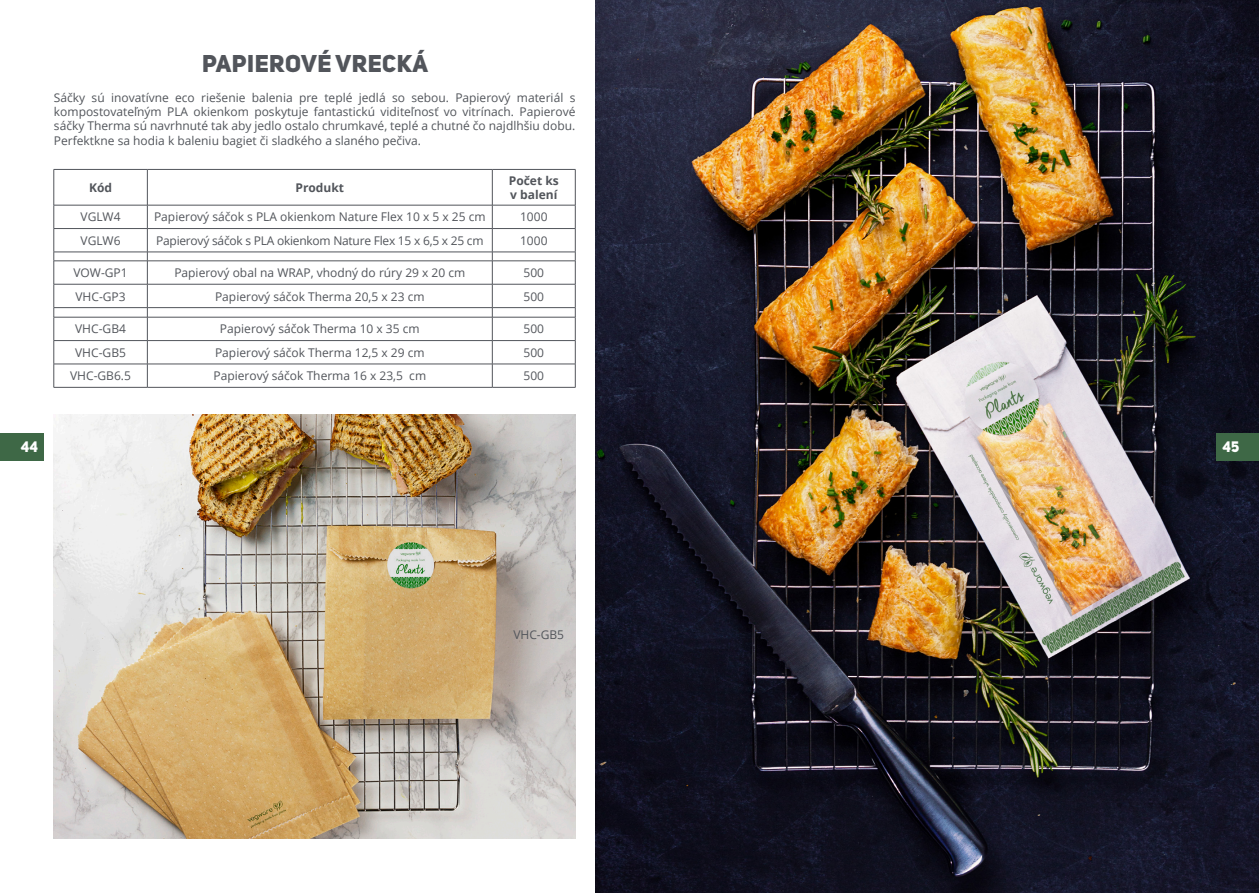
<style>
.page{position:relative;width:1259px;height:893px;background:#fff}
.page>*{position:absolute;margin:0;border:0;box-sizing:border-box;transform-origin:0 0}
.t1{font:24px "Uni Sans Heavy CAPS";letter-spacing:.02em;color:#52555b}
.t2{font:15px "Uni Sans Heavy CAPS";color:#fff}
.t3{font:12px/14.4px "Open Sans";color:#52555b;text-align:justify}
.t4{font:12px "Open Sans";letter-spacing:-.02em;color:#52555b}
.t5{font:700 12px "Open Sans";color:#52555b}
</style>
<div class="page">
<img style="left:595px;top:0;width:664px;height:893px">
<hr style="left:54px;top:169px;width:93px;height:1px;background:#52555b">
<hr style="left:54px;top:170px;width:1px;height:35px;background:#52555b">
<hr style="left:147px;top:169px;width:345px;height:1px;background:#52555b">
<hr style="left:147px;top:170px;width:1px;height:35px;background:#52555b">
<hr style="left:492px;top:169px;width:83px;height:1px;background:#52555b">
<hr style="left:492px;top:170px;width:1px;height:35px;background:#52555b">
<hr style="left:575px;top:170px;width:1px;height:35px;background:#52555b">
<hr style="left:54px;top:205px;width:93px;height:1px;background:#52555b">
<hr style="left:147px;top:205px;width:345px;height:1px;background:#52555b">
<hr style="left:492px;top:205px;width:83px;height:1px;background:#52555b">
<hr style="left:54px;top:228px;width:93px;height:1px;background:#52555b">
<hr style="left:147px;top:228px;width:345px;height:1px;background:#52555b">
<hr style="left:492px;top:228px;width:83px;height:1px;background:#52555b">
<hr style="left:54px;top:252px;width:93px;height:1px;background:#52555b">
<hr style="left:147px;top:252px;width:345px;height:1px;background:#52555b">
<hr style="left:492px;top:252px;width:83px;height:1px;background:#52555b">
<hr style="left:54px;top:261px;width:93px;height:1px;background:#52555b">
<hr style="left:147px;top:261px;width:345px;height:1px;background:#52555b">
<hr style="left:492px;top:261px;width:83px;height:1px;background:#52555b">
<hr style="left:54px;top:284px;width:93px;height:1px;background:#52555b">
<hr style="left:147px;top:284px;width:345px;height:1px;background:#52555b">
<hr style="left:492px;top:284px;width:83px;height:1px;background:#52555b">
<hr style="left:54px;top:307px;width:93px;height:1px;background:#52555b">
<hr style="left:147px;top:307px;width:345px;height:1px;background:#52555b">
<hr style="left:492px;top:307px;width:83px;height:1px;background:#52555b">
<hr style="left:54px;top:317px;width:93px;height:1px;background:#52555b">
<hr style="left:147px;top:317px;width:345px;height:1px;background:#52555b">
<hr style="left:492px;top:317px;width:83px;height:1px;background:#52555b">
<hr style="left:54px;top:340px;width:93px;height:1px;background:#52555b">
<hr style="left:147px;top:340px;width:345px;height:1px;background:#52555b">
<hr style="left:492px;top:340px;width:83px;height:1px;background:#52555b">
<hr style="left:54px;top:364px;width:93px;height:1px;background:#52555b">
<svg style="left:54px;top:205px;width:1px;height:182px"></svg>
<hr style="left:147px;top:364px;width:345px;height:1px;background:#52555b">
<svg style="left:147px;top:205px;width:1px;height:182px"></svg>
<hr style="left:492px;top:364px;width:83px;height:1px;background:#52555b">
<svg style="left:492px;top:205px;width:1px;height:182px"></svg>
<svg style="left:575px;top:205px;width:1px;height:182px"></svg>
<hr style="left:54px;top:387px;width:93px;height:1px;background:#52555b">
<hr style="left:147px;top:387px;width:345px;height:1px;background:#52555b">
<hr style="left:492px;top:387px;width:83px;height:1px;background:#52555b">
<img style="left:54px;top:414px;width:521px;height:425px">
<div style="left:0;top:433px;width:43px;height:27px;background:#3e6846"></div>
<div style="left:1217px;top:433px;width:42px;height:27px;background:#3e6846"></div>
<p class="t1" style="left:202px;top:48px;width:228px">PAPIEROVÉ VRECKÁ</p>
<p class="t3" style="left:54px;top:90px;width:523px">Sáčky sú inovatívne eco riešenie balenia pre teplé jedlá so sebou. Papierový materiál s kompostovateľným PLA okienkom poskytuje fantastickú viditeľnosť vo vitrínach. Papierové sáčky Therma sú navrhnuté tak aby jedlo ostalo chrumkavé, teplé a chutné čo najdlhšiu dobu.<br>Perfektkne sa hodia k baleniu bagiet či sladkého a slaného pečiva.</p>
<p class="t5" style="left:89px;top:179px;width:24px">Kód</p>
<p class="t5" style="left:295px;top:179px;width:50px">Produkt</p>
<p class="t5" style="left:509px;top:172px;width:51px">Počet ks</p>
<p class="t5" style="left:510px;top:186px;width:49px">v balení</p>
<p class="t3" style="left:81px;top:210px;width:42px">VGLW4</p>
<p class="t3" style="left:154px;top:210px;width:333px">Papierový sáčok s PLA okienkom Nature Flex 10 x 5 x 25 cm</p>
<p class="t3" style="left:520px;top:210px;width:29px">1000</p>
<p class="t3" style="left:81px;top:233px;width:42px">VGLW6</p>
<p class="t4" style="left:156px;top:232px;width:329px">Papierový sáčok s PLA okienkom Nature Flex 15 x 6,5 x 25 cm</p>
<p class="t3" style="left:520px;top:233px;width:29px">1000</p>
<p class="t3" style="left:73px;top:265px;width:56px">VOW-GP1</p>
<p class="t3" style="left:174px;top:265px;width:292px">Papierový obal na WRAP, vhodný do rúry 29 x 20 cm</p>
<p class="t3" style="left:523px;top:265px;width:22px">500</p>
<p class="t3" style="left:75px;top:289px;width:52px">VHC-GP3</p>
<p class="t3" style="left:215px;top:289px;width:211px">Papierový sáčok Therma 20,5 x 23 cm</p>
<p class="t3" style="left:523px;top:289px;width:22px">500</p>
<p class="t3" style="left:75px;top:322px;width:52px">VHC-GB4</p>
<p class="t3" style="left:220px;top:322px;width:201px">Papierový sáčok Therma 10 x 35 cm</p>
<p class="t3" style="left:523px;top:322px;width:22px">500</p>
<p class="t3" style="left:75px;top:345px;width:52px">VHC-GB5</p>
<p class="t3" style="left:215px;top:345px;width:211px">Papierový sáčok Therma 12,5 x 29 cm</p>
<p class="t3" style="left:523px;top:345px;width:22px">500</p>
<p class="t3" style="left:70px;top:368px;width:62px">VHC-GB6.5</p>
<p class="t3" style="left:213px;top:368px;width:214px">Papierový sáčok Therma 16 x 23,5 cm</p>
<p class="t3" style="left:523px;top:368px;width:22px">500</p>
<p class="t2" style="left:21px;top:437px;width:19px">44</p>
<p class="t2" style="left:1222px;top:437px;width:18px">45</p>
<p class="t3" style="left:513px;top:627px;width:52px">VHC-GB5</p>
</div>
